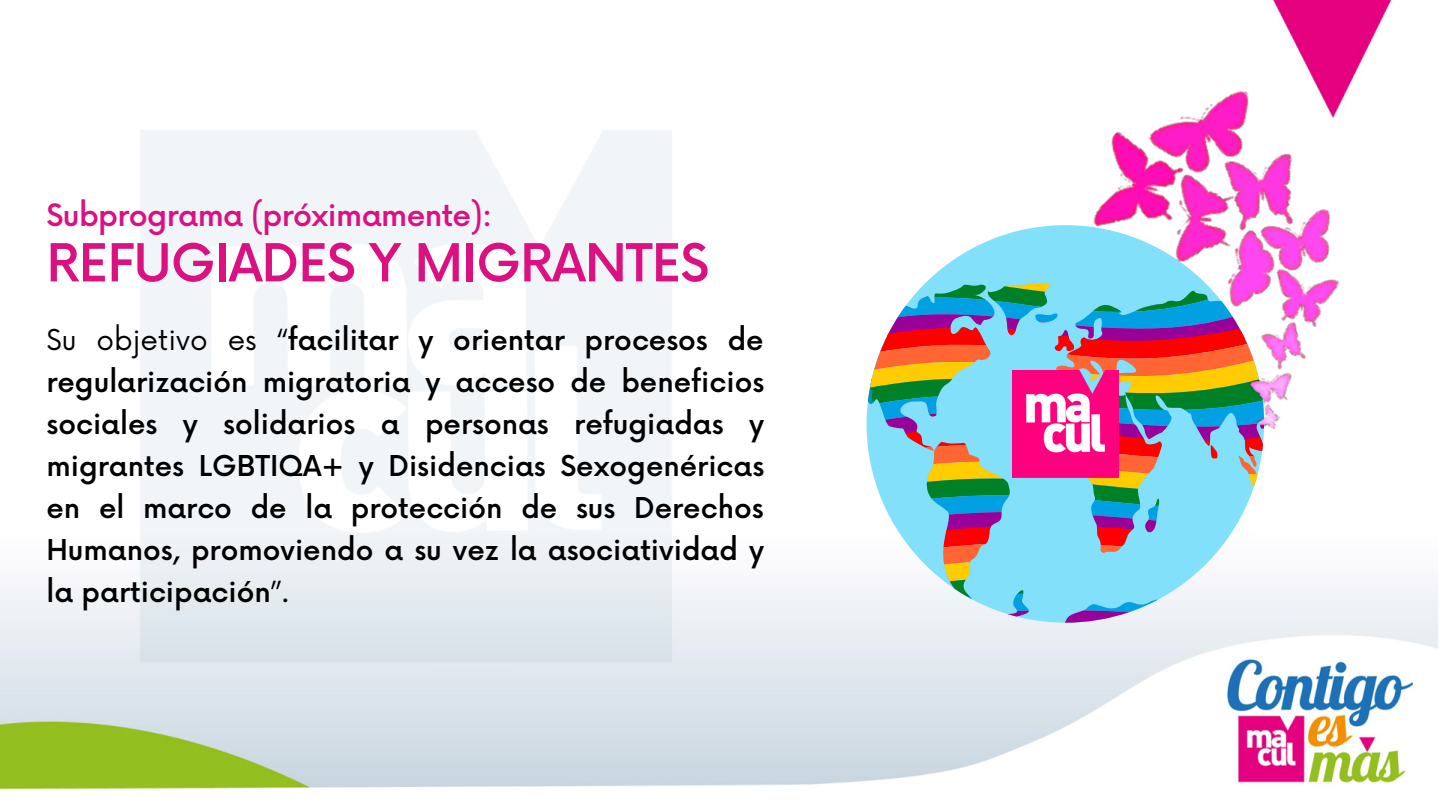
<style>
.page{position:relative;width:1440px;height:810px;background:#fff}
.page>*{position:absolute;margin:0;border:0;box-sizing:border-box;transform-origin:0 0}
.t1{font:500 51px "Now";letter-spacing:-.02em;color:#db1081}
.t2{font:500 30px "Now";letter-spacing:-.02em;color:#db1081}
.t3{font:500 28px/42px "Now";color:#000;text-align:justify}
.s1{font-weight:400}
</style>
<div class="page">
<img style="left:0;top:0;width:1438px;height:790px">
<div style="left:867px;top:225px;width:397px;height:398px;background:#82e0fa;border-radius:50%"></div>
<svg style="left:868px;top:281px;width:396px;height:342px"></svg>
<img style="left:1046px;top:48px;width:382px;height:387px">
<img style="left:1012px;top:371px;width:107px;height:106px">
<p class="t2" style="left:46px;top:199px;width:447px">Subprograma (próximamente):</p>
<h1 class="t1" style="left:46px;top:235px;width:664px">REFUGIADES Y MIGRANTES</h1>
<p class="t3" style="left:46px;top:321px;width:719px"><span class="s1">Su objetivo es “</span>facilitar y orientar procesos de regularización migratoria y acceso de beneficios sociales y solidarios a personas refugiadas y migrantes LGBTIQA+ y Disidencias Sexogenéricas en el marco de la protección de sus Derechos Humanos, promoviendo a su vez la asociatividad y la participación<span class="s1">”.</span></p>
</div>
